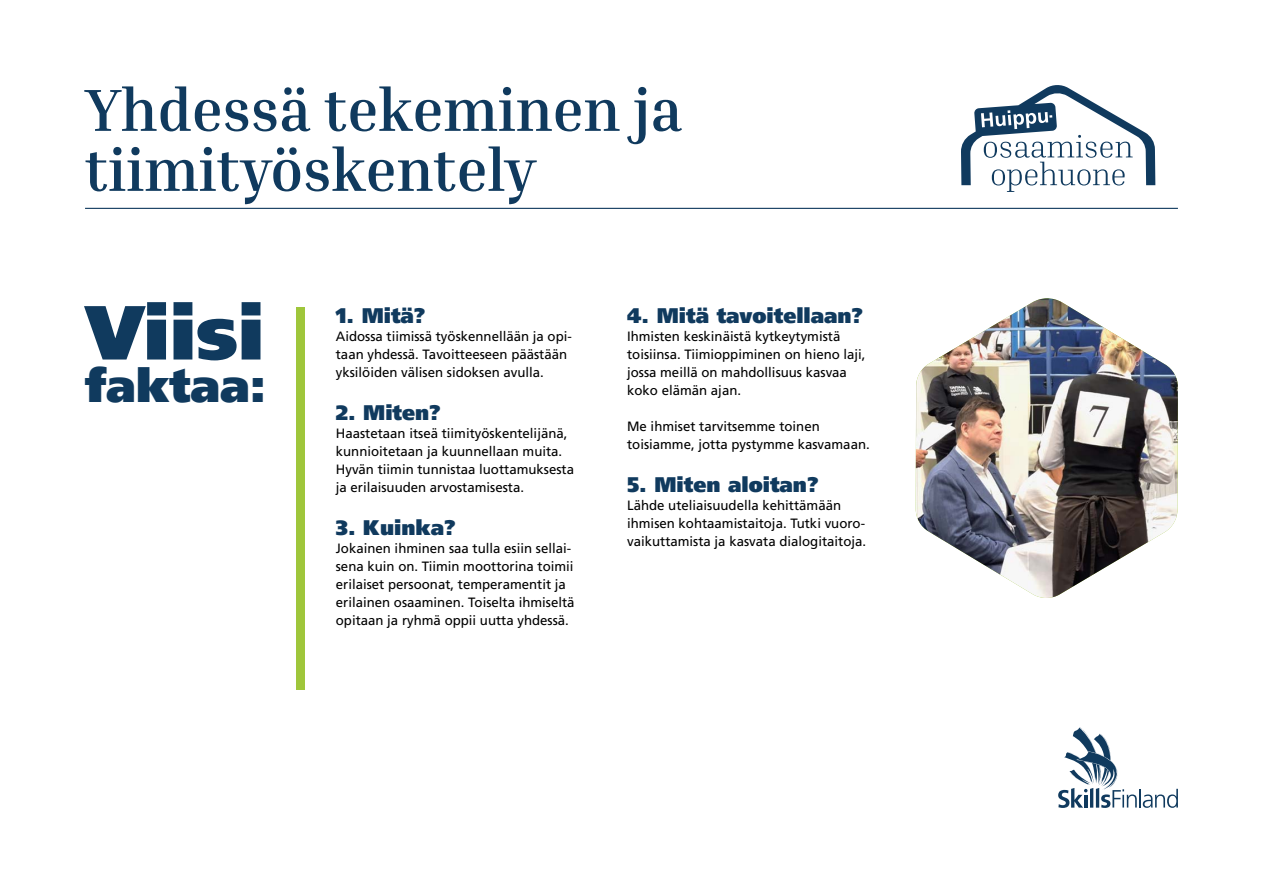
<style>
.page{position:relative;width:1263px;height:893px;background:#fff}
.page>*{position:absolute;margin:0;border:0;box-sizing:border-box;transform-origin:0 0}
.viisi{font:900 76.5px "Frutiger LT Pro";color:#103a5e}
.Inria-sivun-otsikko{font:700 60px "Inria Serif";color:#103a5e}
.faktaa{font:900 46.5px "Frutiger LT Pro";color:#103a5e}
.alaotsikko{font:900 21px "Frutiger LT Pro";color:#103a5e}
.leipis{font:13.5px/18px "Frutiger LT Com";color:#000}
</style>
<div class="page">
<div style="left:297px;top:307px;width:8px;height:382px;background:#9fc63b"></div>
<svg style="left:961px;top:85px;width:194px;height:107px"></svg>
<svg style="left:1058px;top:727px;width:120px;height:81px"></svg>
<hr style="left:85px;top:208px;width:1093px;height:1px;background:#103a5e">
<img style="left:916px;top:298px;width:262px;height:300px">
<p class="Inria-sivun-otsikko" style="left:85px;top:72px;width:599px">Yhdessä tekeminen ja</p>
<p class="Inria-sivun-otsikko" style="left:85px;top:132px;width:453px">tiimityöskentely</p>
<p class="viisi" style="left:85px;top:286px;width:181px">Viisi</p>
<p class="faktaa" style="left:85px;top:357px;width:183px">faktaa:</p>
<h2 class="alaotsikko" style="left:336px;top:302px;width:91px">1. Mitä?</h2>
<h3 class="leipis" style="left:336px;top:327px;width:238px">Aidossa tiimissä työskennellään ja opi&shy;taan yhdessä. Tavoitteeseen päästään yksilöiden välisen sidoksen avulla.</h3>
<h2 class="alaotsikko" style="left:336px;top:400px;width:107px">2. Miten?</h2>
<h3 class="leipis" style="left:336px;top:424px;width:240px">Haastetaan itseä tiimityöskentelijänä, kunnioitetaan ja kuunnellaan muita.<br>Hyvän tiimin tunnistaa luottamuksesta ja erilaisuuden arvostamisesta.</h3>
<h2 class="alaotsikko" style="left:336px;top:515px;width:122px">3. Kuinka?</h2>
<h3 class="leipis" style="left:336px;top:539px;width:240px">Jokainen ihminen saa tulla esiin sellai&shy;sena kuin on. Tiimin moottorina toimii erilaiset persoonat, temperamentit ja erilainen osaaminen. Toiselta ihmiseltä opitaan ja ryhmä oppii uutta yhdessä.</h3>
<h2 class="alaotsikko" style="left:627px;top:302px;width:238px">4. Mitä tavoitellaan?</h2>
<h3 class="leipis" style="left:627px;top:327px;width:240px">Ihmisten keskinäistä kytkeytymistä toisiinsa. Tiimioppiminen on hieno laji, jossa meillä on mahdollisuus kasvaa koko elämän ajan.</h3>
<h3 class="leipis" style="left:627px;top:417px;width:244px">Me ihmiset tarvitsemme toinen toisiamme, jotta pystymme kasvamaan.</h3>
<h2 class="alaotsikko" style="left:627px;top:472px;width:193px">5. Miten aloitan?</h2>
<h3 class="leipis" style="left:627px;top:496px;width:240px">Lähde uteliaisuudella kehittämään ihmisen kohtaamistaitoja. Tutki vuoro&shy;vaikuttamista ja kasvata dialogitaitoja.</h3>
</div>
